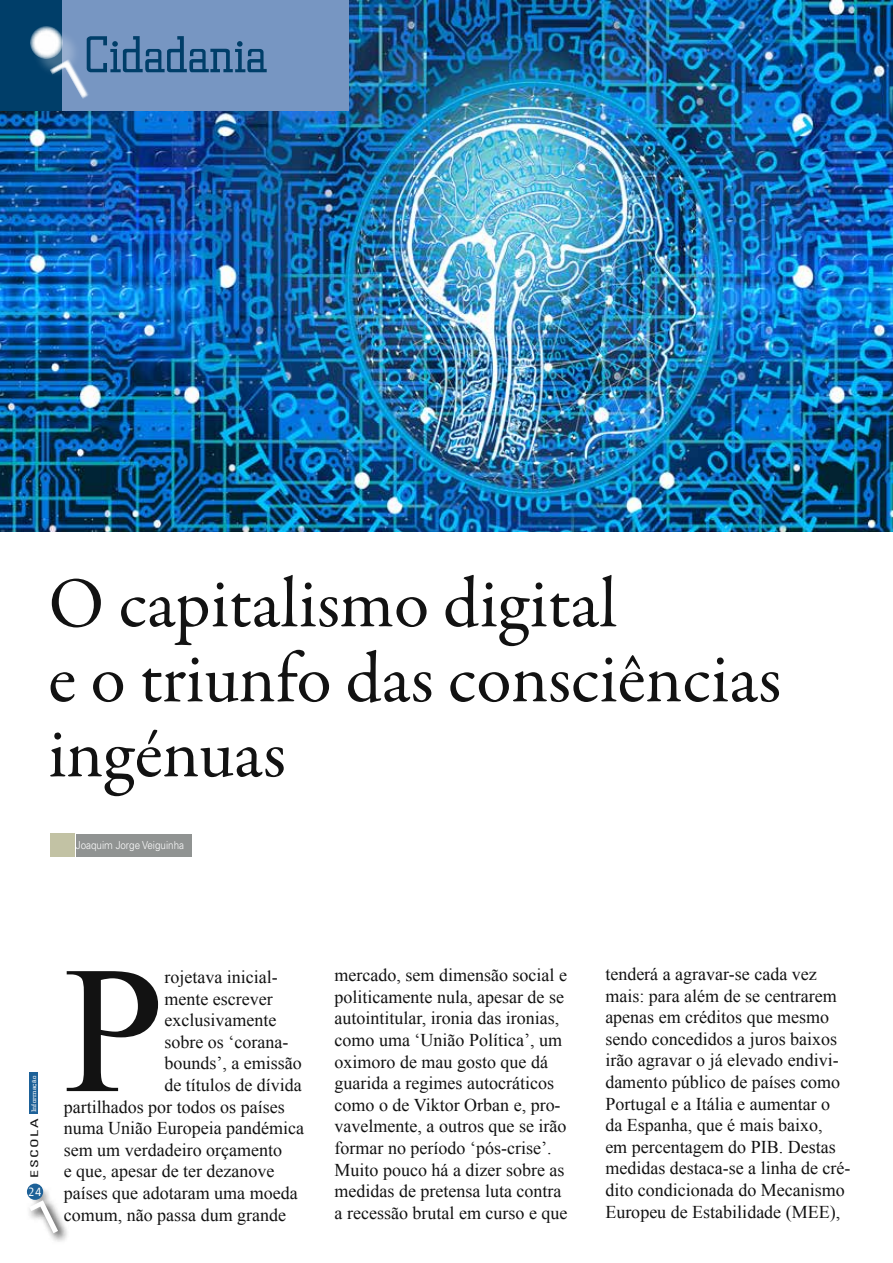
<style>
.page{position:relative;width:893px;height:1263px;background:#fff}
.page>*{position:absolute;margin:0;border:0;box-sizing:border-box;transform-origin:0 0}
.t1{font:181.05px "Times New Roman";color:#121212}
.t2{font:72px/75px "Garamond Premr Pro";color:#121212}
.t3{font:53.55px "Civic";color:#003e69}
.t4{font:18px/21.6px "Times New Roman";color:#121212}
.t5{font:12px "Andale Mono";color:#fff}
.t6{font:300 10.95px "Univers";color:#fff;scale:.9 1}
.t7{font:condensed 10.5px "Univers";letter-spacing:.1em;color:#121212;scale:1.5 1}
.t8{font:6.75px "Civic";letter-spacing:.01em;color:#fff;scale:1.33 1}
</style>
<div class="page">
<div style="left:30px;top:1073px;width:8px;height:42px;background:#1d6198"></div>
<svg style="left:26px;top:1186px;width:41px;height:56px"></svg>
<svg style="left:29px;top:1189px;width:29px;height:44px"></svg>
<div style="left:27px;top:1183px;width:16px;height:17px;background:#1d6198;border-radius:50%"></div>
<img style="left:0;top:0;width:893px;height:531px">
<div style="left:76px;top:834px;width:115px;height:22px;background:#909392"></div>
<div style="left:50px;top:833px;width:25px;height:24px;background:#c2c2a4"></div>
<div style="left:62px;top:0;width:287px;height:110px;background:#7796c2"></div>
<div style="left:0;top:0;width:61px;height:110px;background:#003e69"></div>
<div style="left:33px;top:29px;width:48px;height:48px;background:#fff;opacity:.25"></div>
<svg style="left:30px;top:26px;width:33px;height:33px"></svg>
<svg style="left:48px;top:57px;width:41px;height:49px"></svg>
<h3 class="t3" style="left:85px;top:25px;width:184px">Cidadania</h3>
<h2 class="t2" style="left:48px;top:568px;width:735px">O capitalismo digital<br>e o triunfo das consciências ingénuas</h2>
<p class="t6" style="left:76px;top:839px;width:122px">Joaquim Jorge Veiguinha</p>
<p class="t8" style="left:30px;top:1112px;width:29px;rotate:-90deg">Informação</p>
<p class="t7" style="left:28px;top:1178px;width:41px;rotate:-90deg">ESCOLA</p>
<p class="t5" style="left:28px;top:1184px;width:16px">24</p>
<h1 class="t1" style="left:64px;top:909px;width:102px">P</h1>
<p class="t4" style="left:164px;top:966px;width:115px">rojetava inicial-</p>
<p class="t4" style="left:164px;top:987px;width:110px">mente escrever</p>
<p class="t4" style="left:164px;top:1009px;width:113px">exclusivamente</p>
<p class="t4" style="left:164px;top:1031px;width:125px">sobre os ‘corana-</p>
<p class="t4" style="left:164px;top:1052px;width:139px">bounds’, a emissão</p>
<p class="t4" style="left:164px;top:1074px;width:139px">de títulos de dívida</p>
<p class="t4" style="left:64px;top:1095px;width:222px">partilhados por todos os países</p>
<p class="t4" style="left:64px;top:1117px;width:242px">numa União Europeia pandémica</p>
<p class="t4" style="left:64px;top:1139px;width:220px">sem um verdadeiro orçamento</p>
<p class="t4" style="left:64px;top:1160px;width:212px">e que, apesar de ter dezanove</p>
<p class="t4" style="left:64px;top:1182px;width:235px">países que adotaram uma moeda</p>
<p class="t4" style="left:64px;top:1203px;width:224px">comum, não passa dum grande</p>
<p class="t4" style="left:335px;top:964px;width:234px">mercado, sem dimensão social e politicamente nula, apesar de se autointitular, ironia das ironias, como uma ‘União Política’, um oximoro de mau gosto que dá guarida a regimes autocráticos como o de Viktor Orban e, pro&shy;vavelmente, a outros que se irão formar no período ‘pós-crise’.<br>Muito pouco há a dizer sobre as medidas de pretensa luta contra a recessão brutal em curso e que</p>
<p class="t4" style="left:605px;top:963px;width:247px">tenderá a agravar-se cada vez mais: para além de se centrarem apenas em créditos que mesmo sendo concedidos a juros baixos irão agravar o já elevado endivi&shy;damento público de países como<br>Portugal e a Itália e aumentar o da Espanha, que é mais baixo,<br>em percentagem do PIB. Destas medidas destaca-se a linha de cré&shy;dito condicionada do Mecanismo<br>Europeu de Estabilidade (MEE),</p>
</div>
